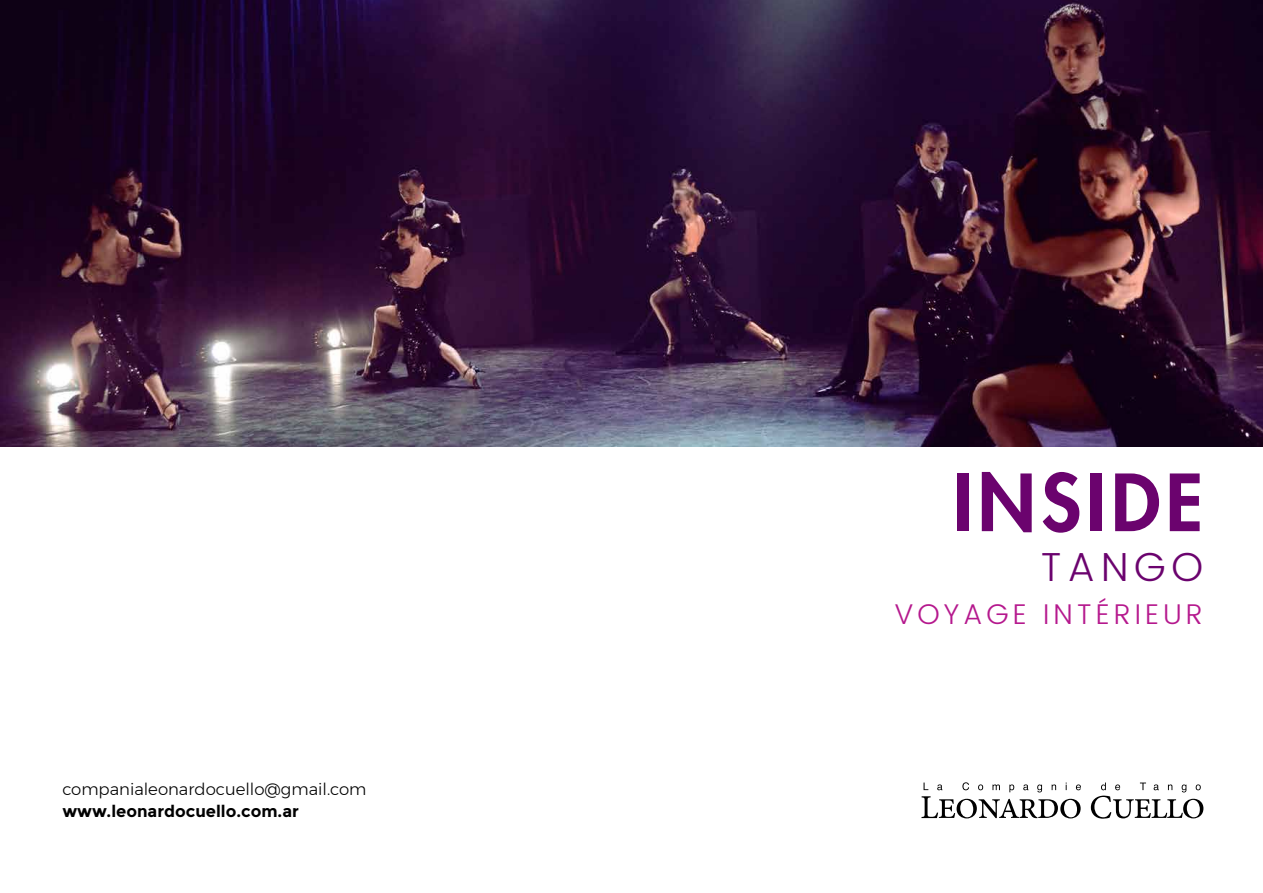
<style>
.page{position:relative;width:1263px;height:893px;background:#fff}
.page>*{position:absolute;margin:0;border:0;box-sizing:border-box;transform-origin:0 0}
.t1{font:800 76.5px "Futura Std";letter-spacing:.07em;color:#6b036e}
.t2{font:300 40.5px "Poppins";letter-spacing:.14em;color:#6b036e}
.t3{font:300 28.5px "Poppins";letter-spacing:.14em;color:#b5188d}
.t4{font:300 16.5px "Montserrat";color:#000}
.t5{font:700 16.5px "Montserrat";color:#000}
</style>
<div class="page">
<img style="left:0;top:0;width:1263px;height:446px">
<svg style="left:921px;top:782px;width:160px;height:36px"></svg>
<svg style="left:1091px;top:782px;width:112px;height:37px"></svg>
<p class="t4" style="left:62px;top:776px;width:306px">companialeonardocuello@gmail.com</p>
<p class="t5" style="left:62px;top:802px;width:238px">www.leonardocuello.com.ar</p>
<h1 class="t1" style="left:953px;top:454px;width:251px">INSIDE</h1>
<h2 class="t2" style="left:1040px;top:537px;width:164px">TANGO</h2>
<h3 class="t3" style="left:894px;top:594px;width:310px">VOYAGE INTÉRIEUR</h3>
</div>
